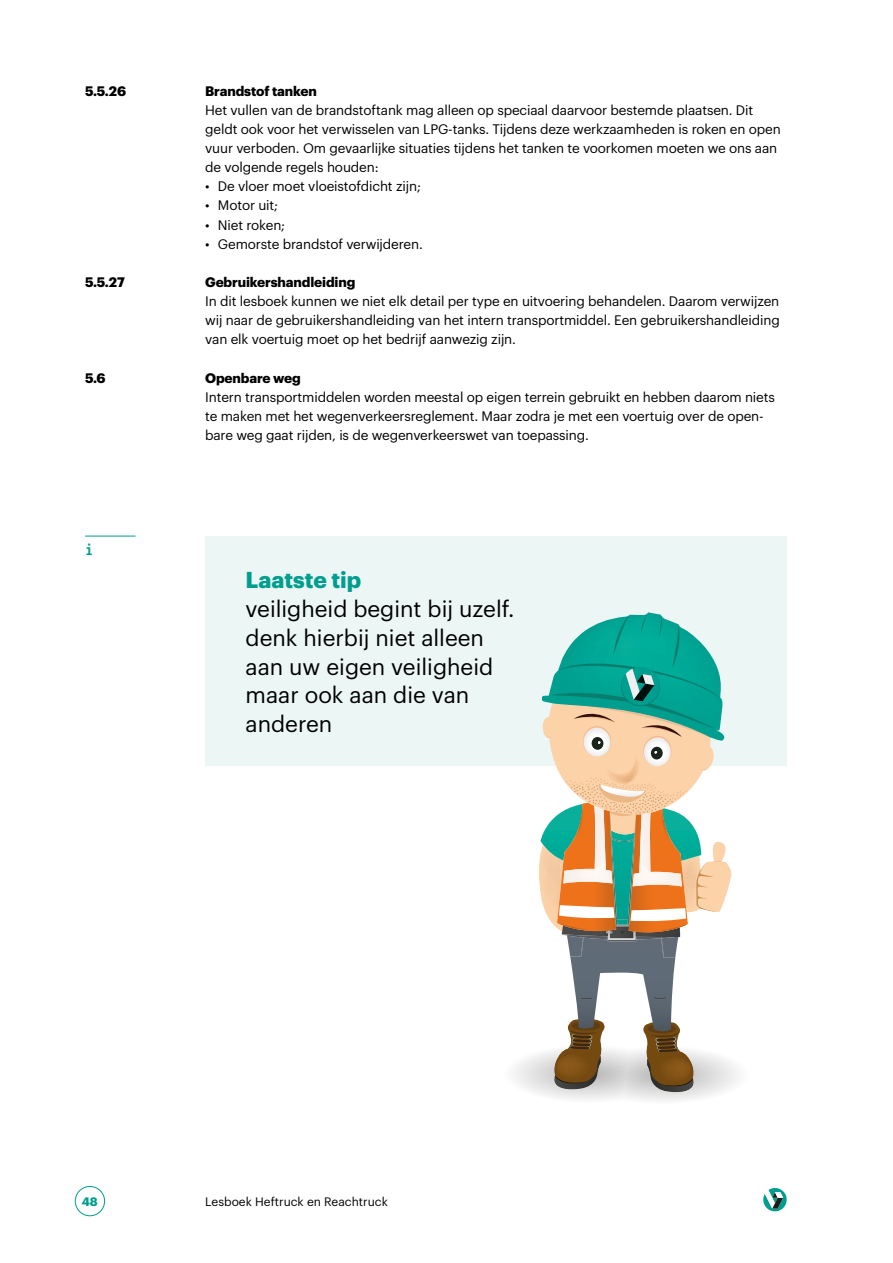
<style>
.page{position:relative;width:893px;height:1263px;background:#fff}
.page>*{position:absolute;margin:0;border:0;box-sizing:border-box;transform-origin:0 0}
.t1{font:22.5px/28.7px "Graphik";color:#000}
.t2{font:700 22.5px "Graphik";color:#009e8f}
.t3{font:700 16.5px "Inconsolata";color:#009e8f}
.t4{font:13.5px/19.2px "Graphik";letter-spacing:-.01em;color:#000}
.t5{font:700 13.5px "Graphik";letter-spacing:-.01em;color:#000}
.t6{font:12px "Graphik";color:#000}
.t7{font:700 12px "Graphik";color:#009e8f}
</style>
<div class="page">
<div style="left:75px;top:1186px;width:30px;height:30px;border:1px solid #009e8f;border-radius:50%"></div>
<svg style="left:763px;top:1188px;width:24px;height:23px"></svg>
<hr style="left:892px;top:1px;width:1px;height:105px;background:#009e8f">
<div style="left:205px;top:536px;width:582px;height:229px;background:#ecf6f5"></div>
<hr style="left:85px;top:536px;width:51px;height:1px;background:#009e8f">
<svg style="left:436px;top:612px;width:351px;height:489px"></svg>
<p class="t5" style="left:85px;top:80px;width:43px">5.5.26</p>
<p class="t5" style="left:85px;top:272px;width:41px">5.5.27</p>
<p class="t5" style="left:85px;top:367px;width:22px">5.6</p>
<p class="t3" style="left:85px;top:538px;width:10px">i</p>
<p class="t5" style="left:205px;top:80px;width:113px">Brandstof tanken</p>
<p class="t4" style="left:205px;top:99px;width:577px">Het vullen van de brandstoftank mag alleen op speciaal daarvoor bestemde plaatsen. Dit geldt ook voor het verwisselen van LPG-tanks. Tijdens deze werkzaamheden is roken en open vuur verboden. Om gevaarlijke situaties tijdens het tanken te voorkomen moeten we ons aan de volgende regels houden:</p>
<p class="t4" style="left:205px;top:176px;width:217px">• De vloer moet vloeistofdicht zijn;</p>
<p class="t4" style="left:205px;top:195px;width:75px">• Motor uit;</p>
<p class="t4" style="left:205px;top:214px;width:82px">• Niet roken;</p>
<p class="t4" style="left:205px;top:233px;width:219px">• Gemorste brandstof verwijderen.</p>
<p class="t5" style="left:205px;top:272px;width:152px">Gebruikershandleiding</p>
<p class="t4" style="left:205px;top:290px;width:576px;text-align:justify">In dit lesboek kunnen we niet elk detail per type en uitvoering behandelen. Daarom verwijzen wij naar de gebruikershandleiding van het intern transportmiddel. Een gebruikershandleiding van elk voertuig moet op het bedrijf aanwezig zijn.</p>
<p class="t5" style="left:205px;top:367px;width:97px">Openbare weg</p>
<p class="t4" style="left:205px;top:386px;width:571px">Intern transportmiddelen worden meestal op eigen terrein gebruikt en hebben daarom niets te maken met het wegenverkeersreglement. Maar zodra je met een voertuig over de open&shy;bare weg gaat rijden, is de wegenverkeerswet van toepassing.</p>
<h1 class="t2" style="left:246px;top:563px;width:117px">Laatste tip</h1>
<h1 class="t1" style="left:246px;top:593px;width:270px">veiligheid begint bij uzelf. denk hierbij niet alleen aan uw eigen veiligheid maar ook aan die van anderen</h1>
<p class="t7" style="left:82px;top:1192px;width:18px">48</p>
<p class="t6" style="left:205px;top:1192px;width:184px">Lesboek Heftruck en Reachtruck</p>
</div>
